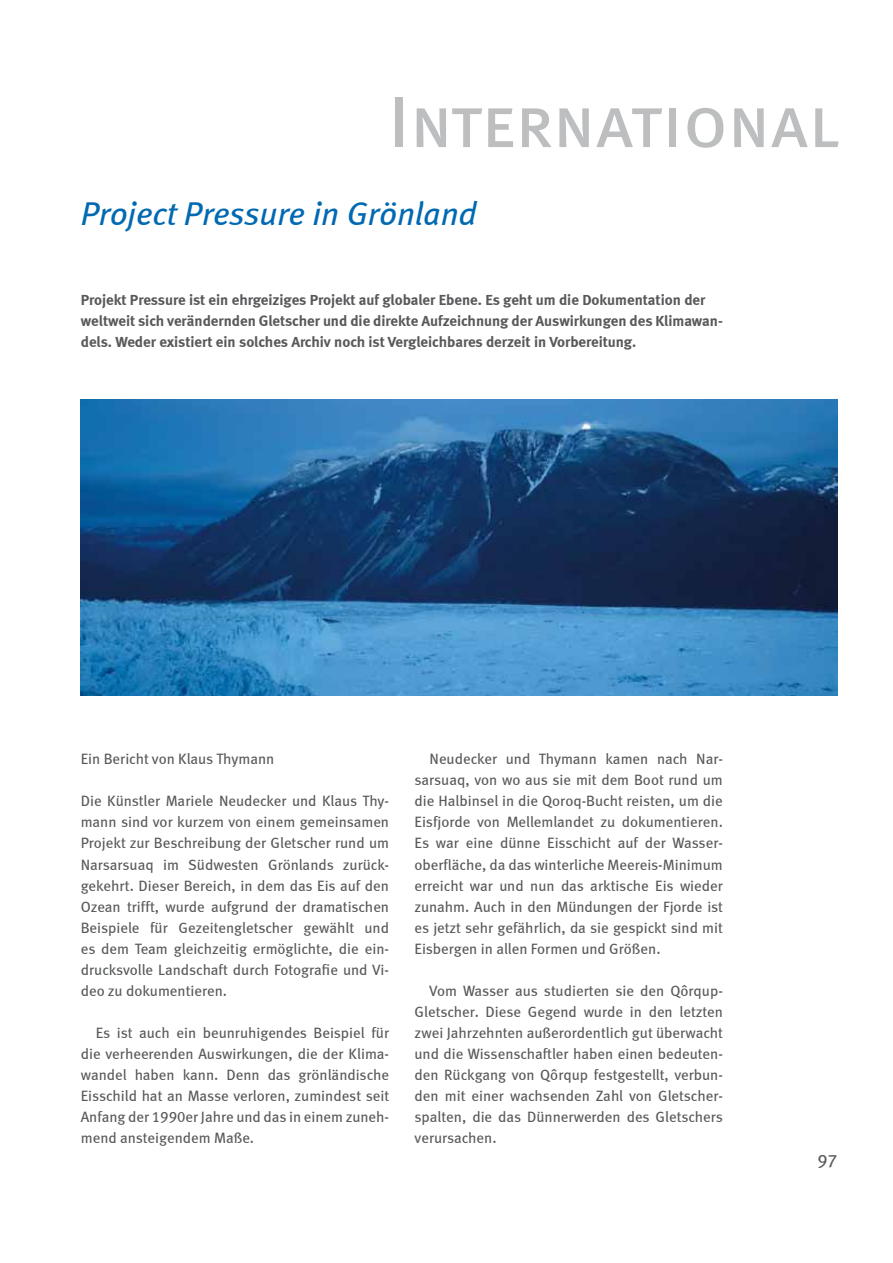
<style>
.page{position:relative;width:893px;height:1263px;background:#fff}
.page>*{position:absolute;margin:0;border:0;box-sizing:border-box;transform-origin:0 0}
.t1{font:72px "Meta Book LF Caps";letter-spacing:-.005em;color:#bcbec0}
.t2{font:italic 33px "Meta Book LF";color:#0069b2}
.t3{font:18px "Meta Book LF";color:#58595b}
.t4{font:15px/21px "Meta Book LF";color:#58595b;text-align:justify}
.t5{font:15px/21px "Meta Bold LF";color:#58595b}
</style>
<div class="page">
<img style="left:81px;top:400px;width:757px;height:295px">
<h1 class="t1" style="left:389px;top:80px;width:451px">International</h1>
<h2 class="t2" style="left:81px;top:195px;width:398px">Project Pressure in Grönland</h2>
<p class="t5" style="left:81px;top:289px;width:644px">Projekt Pressure ist ein ehrgeiziges Projekt auf globaler Ebene. Es geht um die Dokumentation der weltweit sich verändernden Gletscher und die direkte Aufzeichnung der Auswirkungen des Klimawan&shy;dels. Weder existiert ein solches Archiv noch ist Vergleichbares derzeit in Vorbereitung.</p>
<p class="t4" style="left:81px;top:748px;width:195px">Ein Bericht von Klaus Thymann</p>
<p class="t4" style="left:81px;top:790px;width:310px">Die Künstler Mariele Neudecker und Klaus Thy&shy;mann sind vor kurzem von einem gemeinsamen Projekt zur Beschreibung der Gletscher rund um Narsarsuaq im Südwesten Grönlands zurück&shy;gekehrt. Dieser Bereich, in dem das Eis auf den Ozean trifft, wurde aufgrund der dramatischen Beispiele für Gezeitengletscher gewählt und es dem Team gleichzeitig ermöglichte, die ein&shy;drucksvolle Landschaft durch Fotografie und Vi&shy;deo zu dokumentieren.</p>
<p class="t4" style="left:81px;top:1021px;width:310px;text-indent:15px">Es ist auch ein beunruhigendes Beispiel für die verheerenden Auswirkungen, die der Klima&shy;wandel haben kann. Denn das grönländische Eisschild hat an Masse verloren, zumindest seit Anfang der 1990er Jahre und das in einem zuneh&shy;mend ansteigendem Maße.</p>
<p class="t4" style="left:415px;top:748px;width:310px;text-indent:15px">Neudecker und Thymann kamen nach Nar&shy;sarsuaq, von wo aus sie mit dem Boot rund um die Halbinsel in die Qoroq-Bucht reisten, um die Eisfjorde von Mellemlandet zu dokumentieren.<br>Es war eine dünne Eisschicht auf der Wasser&shy;oberfläche, da das winterliche Meereis-Minimum erreicht war und nun das arktische Eis wieder zunahm. Auch in den Mündungen der Fjorde ist es jetzt sehr gefährlich, da sie gespickt sind mit Eisbergen in allen Formen und Größen.</p>
<p class="t4" style="left:415px;top:979px;width:310px;text-indent:15px">Vom Wasser aus studierten sie den Qôrqup-Gletscher. Diese Gegend wurde in den letzten zwei Jahrzehnten außerordentlich gut überwacht und die Wissenschaftler haben einen bedeuten&shy;den Rückgang von Qôrqup festgestellt, verbun&shy;den mit einer wachsenden Zahl von Gletscher&shy;spalten, die das Dünnerwerden des Gletschers verursachen.</p>
<p class="t3" style="left:817px;top:1150px;width:22px">97</p>
</div>
